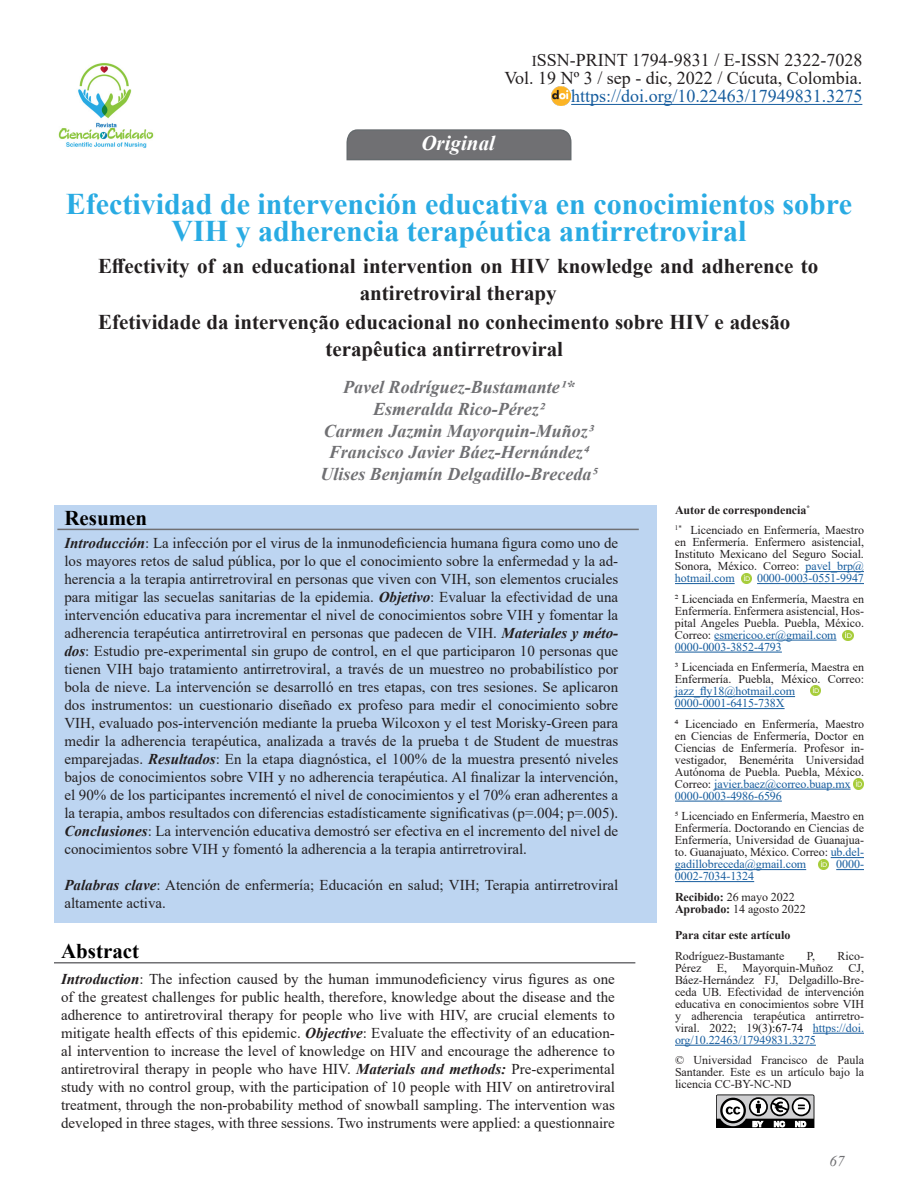
<style>
.page{position:relative;width:918px;height:1188px;background:#fff}
.page>*{position:absolute;margin:0;border:0;box-sizing:border-box;transform-origin:0 0}
.Titulo_principal{font:700 30px/27px "Times New Roman";color:#29abe3;text-align:center}
.Titulo_secundario{font:700 21px/27px "Times New Roman";color:#231f20;text-align:center}
.t1{font:700 21px "Times New Roman";color:#000}
.t2{font:italic 700 21px "Times New Roman";color:#fff}
.Autores{font:italic 700 18px "Times New Roman";color:#707073}
.t3{font:18px "Times New Roman";color:#231f20}
.t4{font:18px "Times New Roman";color:#175d9e}
.t5{font:15px/18px "Times New Roman";color:#231f20;text-align:justify}
.t6{font:italic 15px "Times New Roman";color:#707073}
.Informacion_correspo{font:12px/12px "Times New Roman";letter-spacing:-.005em;color:#231f20;text-align:justify}
.Informacion_correspo-2{font:700 12px "Times New Roman";letter-spacing:-.005em;color:#231f20}
.Informacion_correspo-3{font:12px "Times New Roman";letter-spacing:-.005em;color:#175d9e}
.s1{font-size:15px}
.s2{font-weight:700;font-style:italic}
.s3{color:#175d9e}
.s4{font-weight:700}
.s5{color:#000}
</style>
<div class="page">
<div style="left:54px;top:505px;width:603px;height:418px;background:#bdd5f1"></div>
<hr style="left:571px;top:104px;width:291px;height:1px;background:#175d9e">
<svg style="left:346px;top:129px;width:226px;height:32px;background:#757578"></svg>
<hr style="left:806px;top:571px;width:58px;height:1px;background:#175d9e">
<hr style="left:675px;top:583px;width:60px;height:1px;background:#175d9e">
<hr style="left:757px;top:583px;width:107px;height:1px;background:#175d9e">
<hr style="left:714px;top:640px;width:123px;height:1px;background:#175d9e">
<hr style="left:675px;top:652px;width:107px;height:1px;background:#175d9e">
<hr style="left:675px;top:696px;width:120px;height:1px;background:#175d9e">
<hr style="left:675px;top:708px;width:110px;height:1px;background:#175d9e">
<hr style="left:714px;top:789px;width:137px;height:1px;background:#175d9e">
<hr style="left:675px;top:801px;width:107px;height:1px;background:#175d9e">
<hr style="left:831px;top:857px;width:33px;height:1px;background:#175d9e">
<hr style="left:675px;top:869px;width:131px;height:1px;background:#175d9e">
<svg style="left:836px;top:869px;width:28px;height:1px"></svg>
<hr style="left:675px;top:881px;width:79px;height:1px;background:#175d9e">
<hr style="left:813px;top:1033px;width:51px;height:1px;background:#175d9e">
<hr style="left:675px;top:1045px;width:141px;height:1px;background:#175d9e">
<img style="left:58px;top:63px;width:96px;height:86px">
<hr style="left:57px;top:529px;width:582px;height:1px;background:#707073">
<hr style="left:54px;top:962px;width:581px;height:2px;background:#707073">
<svg style="left:717px;top:1094px;width:97px;height:34px"></svg>
<svg style="left:843px;top:631px;width:10px;height:10px"></svg>
<img style="left:551px;top:86px;width:19px;height:19px">
<svg style="left:810px;top:686px;width:11px;height:10px"></svg>
<svg style="left:741px;top:573px;width:11px;height:10px"></svg>
<svg style="left:853px;top:779px;width:11px;height:10px"></svg>
<svg style="left:818px;top:860px;width:11px;height:10px"></svg>
<p class="t3" style="left:532px;top:48px;width:332px"><span class="s1">I</span>SSN-PRINT 1794-9831 / E-ISSN 2322-7028</p>
<p class="t3" style="left:505px;top:66px;width:359px">Vol. 19 Nº 3 / sep - dic, 2022 / Cúcuta, Colombia.</p>
<p class="t4" style="left:571px;top:84px;width:293px">https://doi.org/10.22463/17949831.3275</p>
<p class="t2" style="left:421px;top:128px;width:75px">Original</p>
<p class="Titulo_principal" style="left:66px;top:190px;width:788px">Efectividad de intervención educativa en conocimientos sobre<br>VIH y adherencia terapéutica antirretroviral</p>
<p class="Titulo_secundario" style="left:98px;top:252px;width:722px">Effectivity of an educational intervention on HIV knowledge and adherence to antiretroviral therapy</p>
<p class="Titulo_secundario" style="left:98px;top:307px;width:694px">Efetividade da intervenção educacional no conhecimento sobre HIV e adesão terapêutica antirretroviral</p>
<p class="Autores" style="left:343px;top:375px;width:233px">Pavel Rodríguez-Bustamante1*</p>
<p class="Autores" style="left:373px;top:396px;width:173px">Esmeralda Rico-Pérez2</p>
<p class="Autores" style="left:324px;top:418px;width:272px">Carmen Jazmin Mayorquin-Muñoz3</p>
<p class="Autores" style="left:329px;top:440px;width:262px">Francisco Javier Báez-Hernández4</p>
<p class="Autores" style="left:320px;top:461px;width:279px">Ulises Benjamín Delgadillo-Breceda5</p>
<p class="t1" style="left:64px;top:503px;width:84px">Resumen</p>
<p class="t5" style="left:64px;top:533px;width:555px"><span class="s2">Introducción</span>: La infección por el virus de la inmunodeficiencia humana figura como uno de los mayores retos de salud pública, por lo que el conocimiento sobre la enfermedad y la ad&shy;herencia a la terapia antirretroviral en personas que viven con VIH, son elementos cruciales para mitigar las secuelas sanitarias de la epidemia. <span class="s2">Objetivo</span>: Evaluar la efectividad de una intervención educativa para incrementar el nivel de conocimientos sobre VIH y fomentar la adherencia terapéutica antirretroviral en personas que padecen de VIH. <span class="s2">Materiales y méto&shy;dos</span>: Estudio pre-experimental sin grupo de control, en el que participaron 10 personas que tienen VIH bajo tratamiento antirretroviral, a través de un muestreo no probabilístico por bola de nieve. La intervención se desarrolló en tres etapas, con tres sesiones. Se aplicaron dos instrumentos: un cuestionario diseñado ex profeso para medir el conocimiento sobre VIH, evaluado pos-intervención mediante la prueba Wilcoxon y el test Morisky-Green para medir la adherencia terapéutica, analizada a través de la prueba t de Student de muestras emparejadas. <span class="s2">Resultados</span>: En la etapa diagnóstica, el 100% de la muestra presentó niveles bajos de conocimientos sobre VIH y no adherencia terapéutica. Al finalizar la intervención, el 90% de los participantes incrementó el nivel de conocimientos y el 70% eran adherentes a la terapia, ambos resultados con diferencias estadísticamente significativas (p=.004; p=.005).<br><span class="s2">Conclusiones</span>: La intervención educativa demostró ser efectiva en el incremento del nivel de conocimientos sobre VIH y fomentó la adherencia a la terapia antirretroviral.</p>
<p class="t5" style="left:64px;top:875px;width:555px"><span class="s2">Palabras clave</span>: Atención de enfermería; Educación en salud; VIH; Terapia antirretroviral altamente activa.</p>
<p class="t1" style="left:61px;top:936px;width:80px">Abstract</p>
<p class="t5" style="left:61px;top:969px;width:555px"><span class="s2">Introduction</span>: The infection caused by the human immunodeficiency virus figures as one of the greatest challenges for public health, therefore, knowledge about the disease and the adherence to antiretroviral therapy for people who live with HIV, are crucial elements to mitigate health effects of this epidemic. <span class="s2">Objective</span>: Evaluate the effectivity of an education&shy;al intervention to increase the level of knowledge on HIV and encourage the adherence to antiretroviral therapy in people who have HIV. <span class="s2">Materials and methods:</span> Pre-experimental study with no control group, with the participation of 10 people with HIV on antiretroviral treatment, through the non-probability method of snowball sampling. The intervention was developed in three stages, with three sessions. Two instruments were applied: a questionnaire</p>
<p class="Informacion_correspo-2" style="left:675px;top:501px;width:136px">Autor de correspondencia<sup>*</sup></p>
<p class="Informacion_correspo" style="left:675px;top:524px;width:191px"><sup>1*</sup> Licenciado en Enfermería, Maestro en Enfermería. Enfermero asistencial, Instituto Mexicano del Seguro Social.<br>Sonora, México. Correo: <span class="s3">pavel_brp@ hotmail.com</span></p>
<p class="Informacion_correspo-3" style="left:757px;top:570px;width:108px">0000-0003-0551-9947</p>
<p class="Informacion_correspo" style="left:675px;top:592px;width:191px;text-align:left">2 Licenciada en Enfermería, Maestra en Enfermería. Enfermera asistencial, Hos&shy;pital Angeles Puebla. Puebla, México.<br>Correo: <span class="s3">esmericoo.er@gmail.com 0000-0003-3852-4793</span></p>
<p class="Informacion_correspo" style="left:675px;top:661px;width:191px;text-align:left">3 Licenciada en Enfermería, Maestra en<br>Enfermería. Puebla, México. Correo: <span class="s3">jazz_fly18@hotmail.com<br>0000-0001-6415-738X</span></p>
<p class="Informacion_correspo" style="left:675px;top:717px;width:191px;text-align:left">4 Licenciado en Enfermería, Maestro en Ciencias de Enfermería, Doctor en Ciencias de Enfermería. Profesor in&shy;vestigador, Benemérita Universidad Autónoma de Puebla. Puebla, México.<br>Correo: <span class="s3">javier.baez@correo.buap.mx 0000-0003-4986-6596</span></p>
<p class="Informacion_correspo" style="left:675px;top:810px;width:191px">5 Licenciado en Enfermería, Maestro en Enfermería. Doctorando en Ciencias de Enfermería, Universidad de Guanajua&shy;to. Guanajuato, México. Correo: <span class="s3">ub.del&shy;gadillobreceda@gmail.com</span></p>
<p class="Informacion_correspo-3" style="left:836px;top:856px;width:29px">0000-</p>
<p class="Informacion_correspo-3" style="left:675px;top:868px;width:81px">0002-7034-1324</p>
<p class="Informacion_correspo" style="left:675px;top:890px;width:121px"><span class="s4">Recibido:</span> 26 mayo 2022</p>
<p class="Informacion_correspo" style="left:675px;top:902px;width:132px"><span class="s4">Aprobado:</span> 14 agosto 2022</p>
<p class="Informacion_correspo-2" style="left:675px;top:927px;width:117px">Para citar este artículo</p>
<p class="Informacion_correspo" style="left:675px;top:950px;width:111px">Rodríguez-Bustamante</p>
<p class="Informacion_correspo" style="left:807px;top:950px;width:10px">P,</p>
<p class="Informacion_correspo" style="left:838px;top:950px;width:28px">Rico-</p>
<p class="Informacion_correspo" style="left:675px;top:962px;width:28px">Pérez</p>
<p class="Informacion_correspo" style="left:717px;top:962px;width:12px">E,</p>
<p class="Informacion_correspo" style="left:743px;top:962px;width:92px">Mayorquin-Muñoz</p>
<p class="Informacion_correspo" style="left:675px;top:962px;width:191px;text-indent:173px">CJ, Báez-Hernández FJ, Delgadillo-Bre&shy;ceda UB. Efectividad de intervención educativa en conocimientos sobre VIH y adherencia terapéutica antirretro&shy;viral. 2022; 19(3<span class="s5">):67-74</span> <span class="s3">https://doi. org/10.22463/17949831.3275</span></p>
<p class="Informacion_correspo" style="left:675px;top:1053px;width:191px">© Universidad Francisco de Paula Santander. Este es un artículo bajo la licencia CC-BY-NC-ND</p>
<p class="t6" style="left:830px;top:1151px;width:16px">67</p>
</div>
